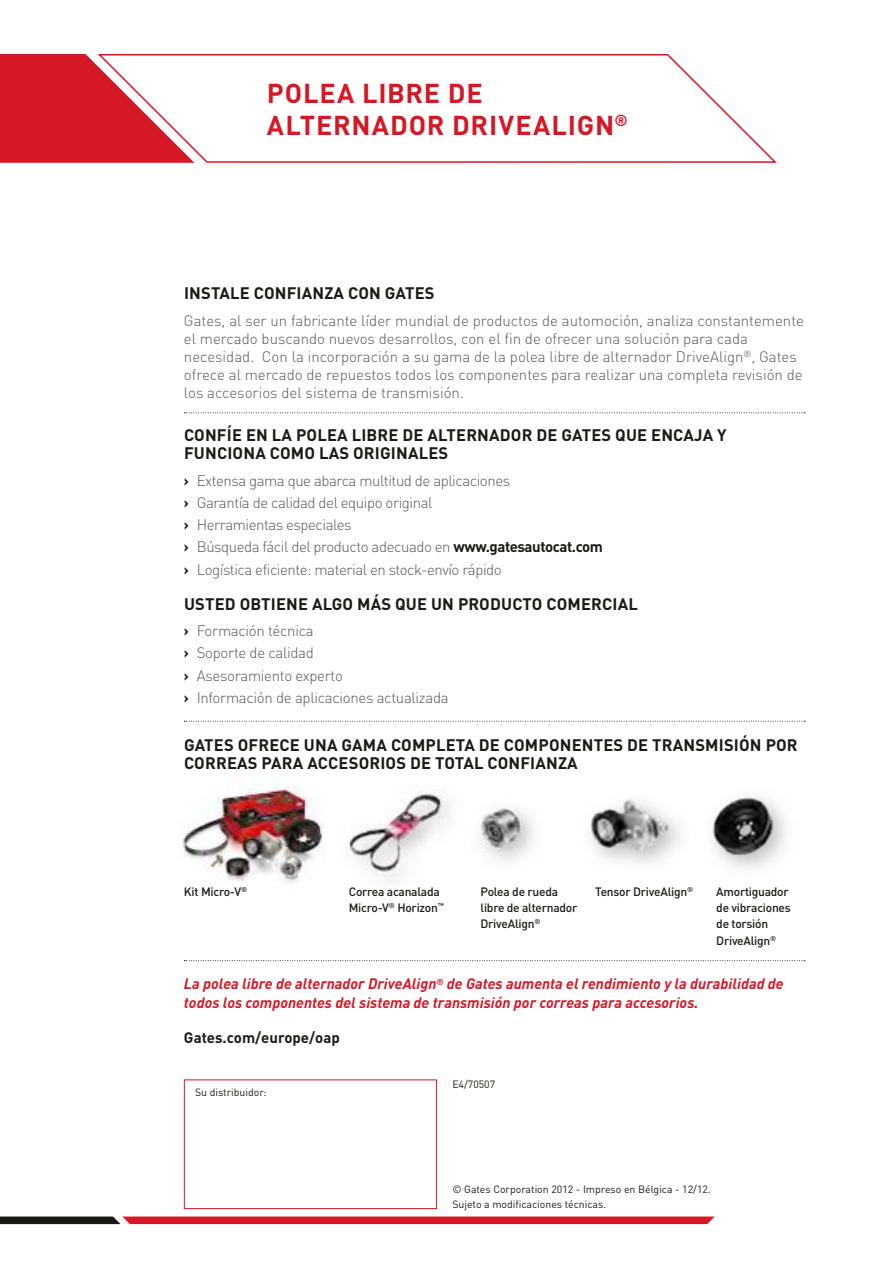
<style>
.page{position:relative;width:893px;height:1263px;background:#fff}
.page>*{position:absolute;margin:0;border:0;box-sizing:border-box;transform-origin:0 0}
.t1{font:700 27px/32.4px "DIN Pro";letter-spacing:.03em;color:#d51825}
.t2{font:700 16.5px/18px "DIN Pro";letter-spacing:.01em;color:#1a1a18}
.t3{font:300 15px/18px "DIN Pro";letter-spacing:-.01em;color:#565656}
.t4{font:300 15px/22.2px "DIN Pro";letter-spacing:-.03em;color:#565656}
.t5{font:italic 700 15px/18px "DIN Pro";color:#d51825}
.t6{font:700 15px "DIN Pro";color:#1a1a18}
.t7{font:500 12px/16.2px "DIN Pro";letter-spacing:-.02em;color:#1a1a18}
.t8{font:10.5px/15.1px "DIN Pro";color:#1a1a18}
.s1{font-weight:700;color:#1a1a18}
</style>
<div class="page">
<svg style="left:194px;top:54px;width:583px;height:109px"></svg>
<svg style="left:0;top:54px;width:194px;height:109px"></svg>
<svg style="left:0;top:1216px;width:715px;height:8px;background:#bc2b35"></svg>
<div style="left:184px;top:1079px;width:253px;height:130px;border:1px solid #d51825"></div>
<img style="left:349px;top:789px;width:101px;height:89px">
<img style="left:707px;top:790px;width:85px;height:74px">
<img style="left:591px;top:799px;width:88px;height:63px">
<img style="left:480px;top:808px;width:54px;height:54px">
<img style="left:181px;top:784px;width:143px;height:99px">
<svg style="left:184px;top:412px;width:621px;height:1px"></svg>
<svg style="left:184px;top:721px;width:621px;height:1px"></svg>
<svg style="left:184px;top:960px;width:621px;height:1px"></svg>
<h1 class="t1" style="left:267px;top:73px;width:362px">POLEA LIBRE DE<br>ALTERNADOR DRIVEALIGN<sup>®</sup></h1>
<p class="t2" style="left:184px;top:282px;width:252px">INSTALE CONFIANZA CON GATES</p>
<p class="t3" style="left:184px;top:310px;width:621px">Gates, al ser un fabricante líder mundial de productos de automoción, analiza constantemente el mercado buscando nuevos desarrollos, con el fin de ofrecer una solución para cada necesidad. Con la incorporación a su gama de la polea libre de alternador DriveAlign<sup>®</sup>, Gates ofrece al mercado de repuestos todos los componentes para realizar una completa revisión de los accesorios del sistema de transmisión.</p>
<p class="t2" style="left:184px;top:424px;width:544px">CONFÍE EN LA POLEA LIBRE DE ALTERNADOR DE GATES QUE ENCAJA Y<br>FUNCIONA COMO LAS ORIGINALES</p>
<p class="t4" style="left:184px;top:468px;width:421px"><span class="s1">›</span> Extensa gama que abarca multitud de aplicaciones<br><span class="s1">›</span> Garantía de calidad del equipo original<br><span class="s1">›</span> Herramientas especiales<br><span class="s1">›</span> Búsqueda fácil del producto adecuado en <span class="s1">www.gatesautocat.com ›</span> Logística eficiente: material en stock-envío rápido</p>
<p class="t2" style="left:184px;top:593px;width:455px">USTED OBTIENE ALGO MÁS QUE UN PRODUCTO COMERCIAL</p>
<p class="t3" style="left:184px;top:618px;width:266px;line-height:22.2px"><span class="s1">›</span> Formación técnica<br><span class="s1">›</span> Soporte de calidad<br><span class="s1">›</span> Asesoramiento experto<br><span class="s1">›</span> Información de aplicaciones actualizada</p>
<p class="t2" style="left:184px;top:734px;width:615px">GATES OFRECE UNA GAMA COMPLETA DE COMPONENTES DE TRANSMISIÓN POR<br>CORREAS PARA ACCESORIOS DE TOTAL CONFIANZA</p>
<p class="t7" style="left:184px;top:882px;width:65px">Kit Micro-V<sup>®</sup></p>
<p class="t7" style="left:349px;top:882px;width:97px">Correa acanalada<br>Micro-V<sup>®</sup> Horizon<sup>™</sup></p>
<p class="t7" style="left:480px;top:882px;width:98px">Polea de rueda libre de alternador<br>DriveAlign<sup>®</sup></p>
<p class="t7" style="left:595px;top:882px;width:99px">Tensor DriveAlign<sup>®</sup></p>
<p class="t7" style="left:716px;top:882px;width:76px">Amortiguador de vibraciones de torsión<br>DriveAlign<sup>®</sup></p>
<p class="t5" style="left:184px;top:973px;width:601px">La polea libre de alternador DriveAlign<sup>®</sup> de Gates aumenta el rendimiento y la durabilidad de todos los componentes del sistema de transmisión por correas para accesorios.</p>
<p class="t6" style="left:184px;top:1024px;width:157px">Gates.com/europe/oap</p>
<p class="t8" style="left:195px;top:1083px;width:73px">Su distribuidor:</p>
<p class="t8" style="left:452px;top:1075px;width:44px">E4/70507</p>
<p class="t8" style="left:452px;top:1180px;width:260px">© Gates Corporation 2012 - Impreso en Bélgica - 12/12.<br>Sujeto a modificaciones técnicas.</p>
</div>
